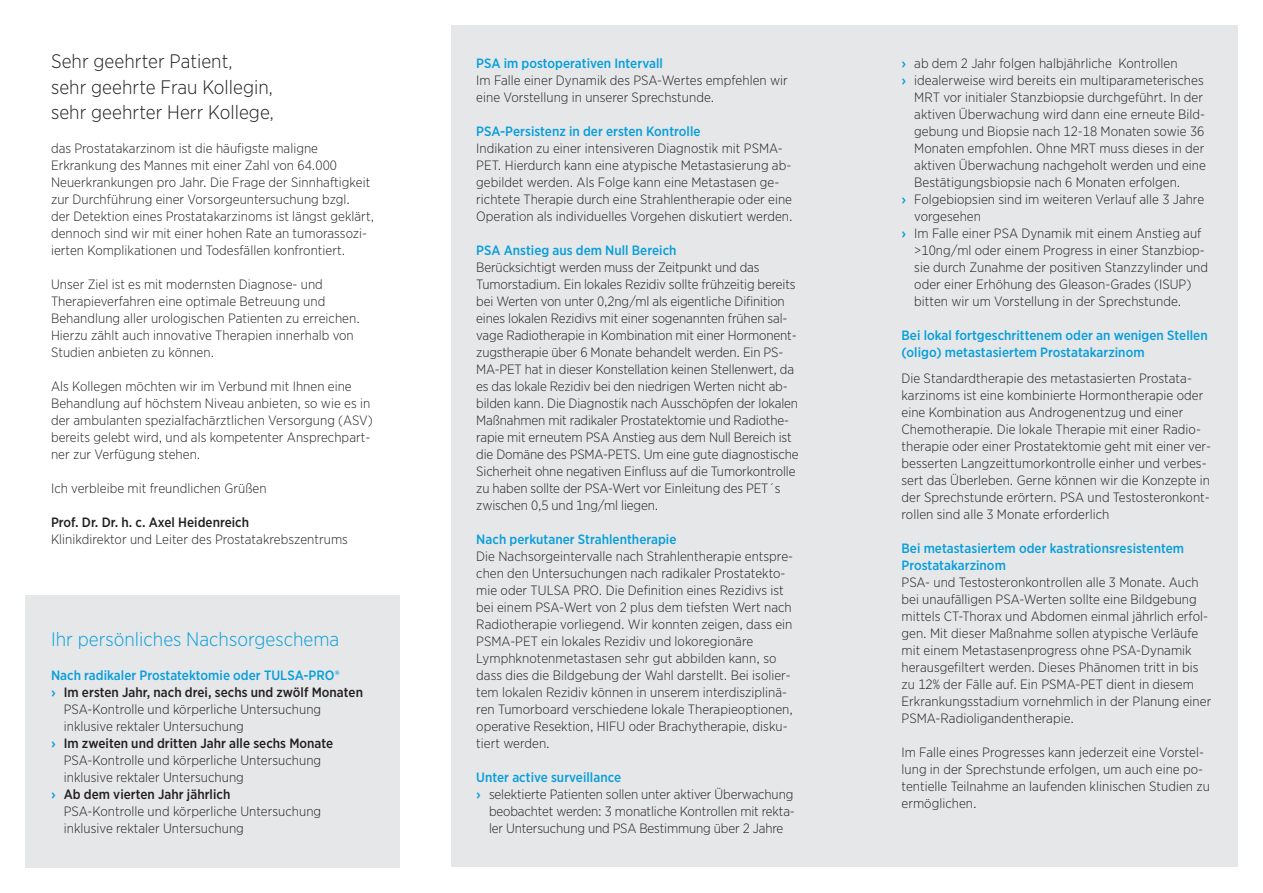
<style>
.page{position:relative;width:1263px;height:893px;background:#fff}
.page>*{position:absolute;margin:0;border:0;box-sizing:border-box;transform-origin:0 0}
.t1{font:300 19.5px/25.5px "Gotham Narrow";letter-spacing:.005em;color:#231f20}
.t2{font:300 19.5px "Gotham Narrow";letter-spacing:.005em;color:#069edb}
.t3{font:300 13.5px/17px "Gotham Narrow";letter-spacing:.005em;color:#231f20}
.t4{font:500 13.5px/17px "Gotham Narrow";letter-spacing:.005em;color:#069edb}
.t5{font:500 13.5px "Gotham Narrow";letter-spacing:.005em;color:#231f20}
.s1{font-family:"Gotham Rounded";color:#069edb}
.s2{font-family:"Gotham Rounded";font-weight:500;color:#069edb}
</style>
<div class="page">
<div style="left:451px;top:26px;width:786px;height:841px;background:#e6e7e9"></div>
<div style="left:26px;top:595px;width:374px;height:272px;background:#e6e7e9"></div>
<h1 class="t1" style="left:51px;top:48px;width:224px">Sehr geehrter Patient,<br>sehr geehrte Frau Kollegin, sehr geehrter Herr Kollege,</h1>
<p class="t3" style="left:51px;top:140px;width:325px">das Prostatakarzinom ist die häufigste maligne Erkrankung des Mannes mit einer Zahl von 64.000<br>Neuerkrankungen pro Jahr. Die Frage der Sinnhaftigkeit zur Durchführung einer Vorsorgeuntersuchung bzgl.<br>der Detektion eines Prostatakarzinoms ist längst geklärt, dennoch sind wir mit einer hohen Rate an tumorassozi&shy;ierten Komplikationen und Todesfällen konfrontiert.</p>
<p class="t3" style="left:51px;top:276px;width:310px">Unser Ziel ist es mit modernsten Diagnose- und Therapieverfahren eine optimale Betreuung und Behandlung aller urologischen Patienten zu erreichen.<br>Hierzu zählt auch innovative Therapien innerhalb von Studien anbieten zu können.</p>
<p class="t3" style="left:51px;top:378px;width:323px">Als Kollegen möchten wir im Verbund mit Ihnen eine Behandlung auf höchstem Niveau anbieten, so wie es in der ambulanten spezialfachärztlichen Versorgung (ASV) bereits gelebt wird, und als kompetenter Ansprechpart&shy;ner zur Verfügung stehen.</p>
<p class="t3" style="left:51px;top:480px;width:217px">Ich verbleibe mit freundlichen Grüßen</p>
<p class="t5" style="left:51px;top:514px;width:200px">Prof. Dr. Dr. h. c. Axel Heidenreich</p>
<p class="t3" style="left:51px;top:531px;width:298px">Klinikdirektor und Leiter des Prostatakrebszentrums</p>
<h1 class="t2" style="left:51px;top:628px;width:290px">Ihr persönliches Nachsorgeschema</h1>
<p class="t4" style="left:51px;top:667px;width:290px">Nach radikaler Prostatektomie oder TULSA-PRO®</p>
<p class="t5" style="left:51px;top:684px;width:313px"><span class="s1">›</span> Im ersten Jahr, nach drei, sechs und zwölf Monaten</p>
<p class="t3" style="left:64px;top:701px;width:259px">PSA-Kontrolle und körperliche Untersuchung</p>
<p class="t3" style="left:64px;top:718px;width:182px">inklusive rektaler Untersuchung</p>
<p class="t5" style="left:51px;top:735px;width:284px"><span class="s1">›</span> Im zweiten und dritten Jahr alle sechs Monate</p>
<p class="t3" style="left:64px;top:752px;width:259px">PSA-Kontrolle und körperliche Untersuchung</p>
<p class="t3" style="left:64px;top:769px;width:182px">inklusive rektaler Untersuchung</p>
<p class="t5" style="left:51px;top:786px;width:181px"><span class="s1">›</span> Ab dem vierten Jahr jährlich</p>
<p class="t3" style="left:64px;top:803px;width:259px">PSA-Kontrolle und körperliche Untersuchung</p>
<p class="t3" style="left:64px;top:820px;width:182px">inklusive rektaler Untersuchung</p>
<p class="t4" style="left:476px;top:55px;width:188px">PSA im postoperativen Intervall</p>
<p class="t3" style="left:476px;top:71px;width:313px">Im Falle einer Dynamik des PSA-Wertes empfehlen wir eine Vorstellung in unserer Sprechstunde.</p>
<p class="t4" style="left:476px;top:123px;width:226px">PSA-Persistenz in der ersten Kontrolle</p>
<p class="t3" style="left:476px;top:140px;width:318px">Indikation zu einer intensiveren Diagnostik mit PSMA-PET. Hierdurch kann eine atypische Metastasierung ab&shy;gebildet werden. Als Folge kann eine Metastasen ge&shy;richtete Therapie durch eine Strahlentherapie oder eine Operation als individuelles Vorgehen diskutiert werden.</p>
<p class="t4" style="left:476px;top:242px;width:202px">PSA Anstieg aus dem Null Bereich</p>
<p class="t3" style="left:476px;top:259px;width:324px">Berücksichtigt werden muss der Zeitpunkt und das Tumorstadium. Ein lokales Rezidiv sollte frühzeitig bereits bei Werten von unter 0,2ng/ml als eigentliche Difinition eines lokalen Rezidivs mit einer sogenannten frühen sal&shy;vage Radiotherapie in Kombination mit einer Hormonent&shy;zugstherapie über 6 Monate behandelt werden. Ein PS-MA-PET hat in dieser Konstellation keinen Stellenwert, da es das lokale Rezidiv bei den niedrigen Werten nicht ab&shy;bilden kann. Die Diagnostik nach Ausschöpfen der lokalen Maßnahmen mit radikaler Prostatektomie und Radiothe&shy;rapie mit erneutem PSA Anstieg aus dem Null Bereich ist die Domäne des PSMA-PETS. Um eine gute diagnostische Sicherheit ohne negativen Einfluss auf die Tumorkontrolle zu haben sollte der PSA-Wert vor Einleitung des PET´s zwischen 0,5 und 1ng/ml liegen.</p>
<p class="t4" style="left:476px;top:531px;width:202px">Nach perkutaner Strahlentherapie</p>
<p class="t3" style="left:476px;top:548px;width:318px">Die Nachsorgeintervalle nach Strahlentherapie entspre&shy;chen den Untersuchungen nach radikaler Prostatekto&shy;mie oder TULSA PRO. Die Definition eines Rezidivs ist bei einem PSA-Wert von 2 plus dem tiefsten Wert nach Radiotherapie vorliegend. Wir konnten zeigen, dass ein PSMA-PET ein lokales Rezidiv und lokoregionäre Lymphknotenmetastasen sehr gut abbilden kann, so dass dies die Bildgebung der Wahl darstellt. Bei isolier&shy;tem lokalen Rezidiv können in unserem interdisziplinä&shy;ren Tumorboard verschiedene lokale Therapieoptionen, operative Resektion, HIFU oder Brachytherapie, disku&shy;tiert werden.</p>
<p class="t4" style="left:476px;top:769px;width:146px">Unter active surveillance</p>
<p class="t3" style="left:476px;top:786px;width:319px"><span class="s2">›</span> selektierte Patienten sollen unter aktiver Überwachung</p>
<p class="t3" style="left:489px;top:803px;width:307px">beobachtet werden: 3 monatliche Kontrollen mit rekta-</p>
<p class="t3" style="left:489px;top:820px;width:296px">ler Untersuchung und PSA Bestimmung über 2 Jahre</p>
<p class="t3" style="left:901px;top:54px;width:277px"><span class="s2">›</span> ab dem 2 Jahr folgen halbjährliche Kontrollen</p>
<p class="t3" style="left:901px;top:71px;width:304px"><span class="s2">›</span> idealerweise wird bereits ein multiparameterisches</p>
<p class="t3" style="left:914px;top:89px;width:290px">MRT vor initialer Stanzbiopsie durchgeführt. In der</p>
<p class="t3" style="left:914px;top:106px;width:292px">aktiven Überwachung wird dann eine erneute Bild-</p>
<p class="t3" style="left:914px;top:123px;width:292px">gebung und Biopsie nach 12-18 Monaten sowie 36</p>
<p class="t3" style="left:914px;top:140px;width:292px">Monaten empfohlen. Ohne MRT muss dieses in der</p>
<p class="t3" style="left:914px;top:157px;width:293px">aktiven Überwachung nachgeholt werden und eine</p>
<p class="t3" style="left:914px;top:174px;width:268px">Bestätigungsbiopsie nach 6 Monaten erfolgen.</p>
<p class="t3" style="left:901px;top:191px;width:304px"><span class="s2">›</span> Folgebiopsien sind im weiteren Verlauf alle 3 Jahre</p>
<p class="t3" style="left:914px;top:208px;width:68px">vorgesehen</p>
<p class="t3" style="left:901px;top:225px;width:301px"><span class="s2">›</span> Im Falle einer PSA Dynamik mit einem Anstieg auf</p>
<p class="t3" style="left:914px;top:242px;width:292px">&gt;10ng/ml oder einem Progress in einer Stanzbiop-</p>
<p class="t3" style="left:914px;top:259px;width:295px">sie durch Zunahme der positiven Stanzzylinder und</p>
<p class="t3" style="left:914px;top:276px;width:279px">oder einer Erhöhung des Gleason-Grades (ISUP)</p>
<p class="t3" style="left:914px;top:293px;width:269px">bitten wir um Vorstellung in der Sprechstunde.</p>
<p class="t4" style="left:901px;top:327px;width:308px">Bei lokal fortgeschrittenem oder an wenigen Stellen (oligo) metastasiertem Prostatakarzinom</p>
<p class="t3" style="left:901px;top:369px;width:311px">Die Standardtherapie des metastasierten Prostata&shy;karzinoms ist eine kombinierte Hormontherapie oder eine Kombination aus Androgenentzug und einer Chemotherapie. Die lokale Therapie mit einer Radio&shy;therapie oder einer Prostatektomie geht mit einer ver&shy;besserten Langzeittumorkontrolle einher und verbes&shy;sert das Überleben. Gerne können wir die Konzepte in der Sprechstunde erörtern. PSA und Testosteronkont&shy;rollen sind alle 3 Monate erforderlich</p>
<p class="t4" style="left:901px;top:539px;width:284px">Bei metastasiertem oder kastrationsresistentem<br>Prostatakarzinom</p>
<p class="t3" style="left:901px;top:573px;width:311px">PSA- und Testosteronkontrollen alle 3 Monate. Auch bei unaufälligen PSA-Werten sollte eine Bildgebung mittels CT-Thorax und Abdomen einmal jährlich erfol&shy;gen. Mit dieser Maßnahme sollen atypische Verläufe mit einem Metastasenprogress ohne PSA-Dynamik herausgefiltert werden. Dieses Phänomen tritt in bis zu 12% der Fälle auf. Ein PSMA-PET dient in diesem Erkrankungsstadium vornehmlich in der Planung einer PSMA-Radioligandentherapie.</p>
<p class="t3" style="left:901px;top:743px;width:310px">Im Falle eines Progresses kann jederzeit eine Vorstel&shy;lung in der Sprechstunde erfolgen, um auch eine po&shy;tentielle Teilnahme an laufenden klinischen Studien zu ermöglichen.</p>
</div>
